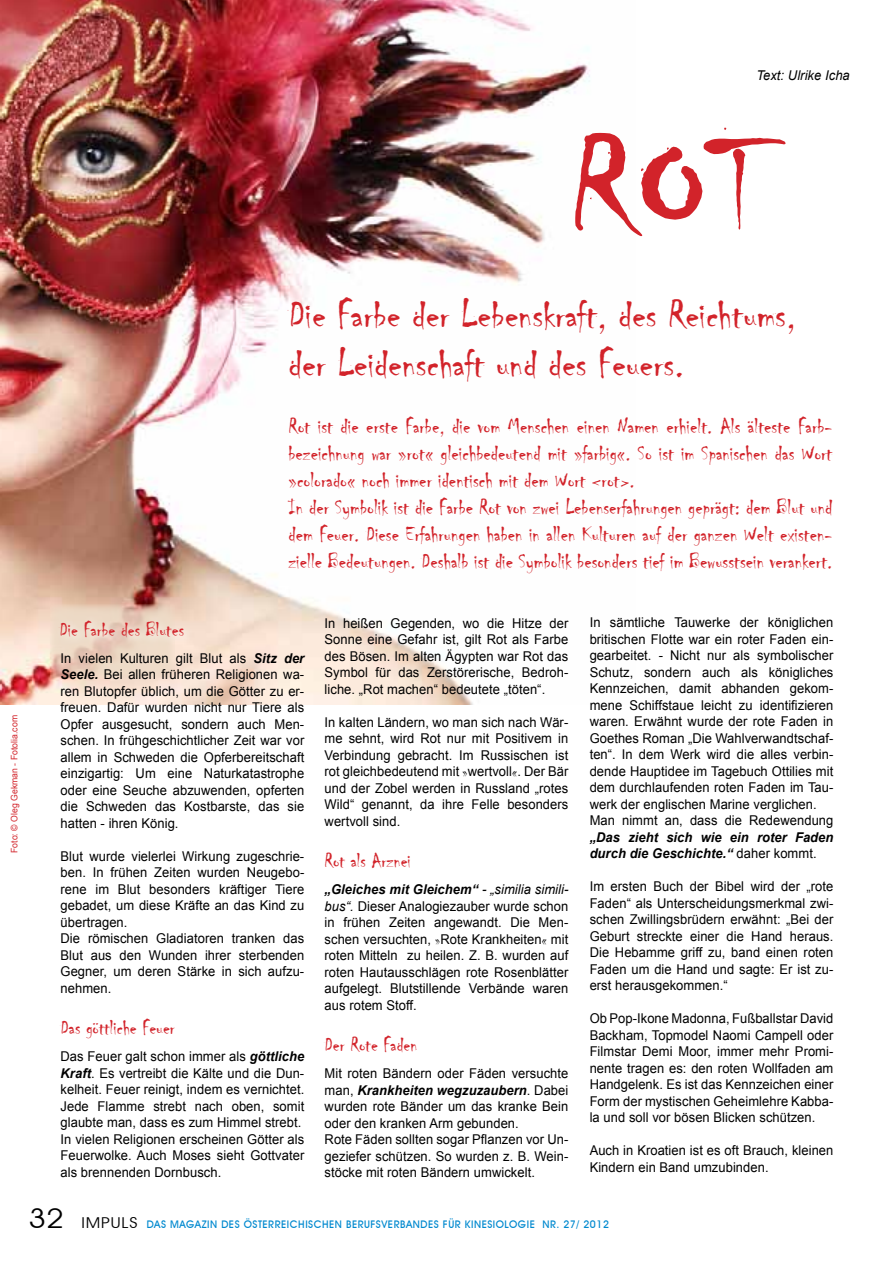
<style>
.page{position:relative;width:893px;height:1263px;background:#fff}
.page>*{position:absolute;margin:0;border:0;box-sizing:border-box;transform-origin:0 0}
.t1{font:140.55px "Chiller";color:#d2232a;scale:1.11 1}
.t2{font:40.5px/48.6px "Chiller";color:#d2232a}
.t3{font:22.5px/27px "Chiller";color:#d2232a;scale:.96 1}
.t4{font:21px "Chiller";color:#d2232a;scale:.96 1}
.t5{font:13.5px/16.5px "Arial";letter-spacing:.005em;color:#000;text-align:justify;scale:.96 1}
.t6{font:italic 700 13.5px/16.5px "Arial";letter-spacing:.005em;color:#000;scale:.96 1}
.t7{font:italic 13.5px "Arial";letter-spacing:.005em;color:#000;scale:.96 1}
.t8{font:500 10.5px "Avant Garde IT Cby BT";letter-spacing:.05em;color:#0089cf}
.t9{font:9px "Arial";letter-spacing:.005em;color:#d2232a;scale:.96 1}
.s1{font-weight:700;font-style:italic}
.s2{font-family:"Chiller"}
.s3{font-style:italic}
.s4{font-weight:400;font-style:normal}
.s5{font-weight:400;font-size:27px;color:#000}
.s6{font-weight:400;font-size:15px;color:#000}
</style>
<div class="page">
<img style="left:0;top:0;width:590px;height:705px">
<svg style="left:50px;top:604px;width:124px;height:73px;fill:#edd7c3"></svg>
<svg style="left:56px;top:615px;width:138px;height:31px;fill:#eedbc9"></svg>
<p class="t7" style="left:756px;top:67px;width:99px">Text: Ulrike Icha</p>
<h1 class="t1" style="left:568px;top:110px;width:182px">ROT</h1>
<h2 class="t2" style="left:288px;top:292px;width:509px">Die Farbe der Lebenskraft, des Reichtums, der Leidenschaft und des Feuers.</h2>
<p class="t3" style="left:288px;top:413px;width:568px">Rot ist die erste Farbe, die vom Menschen einen Namen erhielt. Als älteste Farb&shy;bezeichnung war »rot« gleichbedeutend mit »farbig«. So ist im Spanischen das Wort »colorado« noch immer identisch mit dem Wort &lt;rot&gt;.<br>In der Symbolik ist die Farbe Rot von zwei Lebenserfahrungen geprägt: dem Blut und dem Feuer. Diese Erfahrungen haben in allen Kulturen auf der ganzen Welt existen&shy;zielle Bedeutungen. Deshalb ist die Symbolik besonders tief im Bewusstsein verankert.</p>
<p class="t9" style="left:9px;top:853px;width:145px;rotate:-90deg">Foto: © Oleg Gekman - Fotolia.com</p>
<h3 class="t4" style="left:60px;top:618px;width:131px">Die Farbe des Blutes</h3>
<p class="t5" style="left:61px;top:650px;width:255px">In vielen Kulturen gilt Blut als <span class="s1">Sitz der Seele.</span> Bei allen früheren Religionen wa&shy;ren Blutopfer üblich, um die Götter zu er&shy;freuen. Dafür wurden nicht nur Tiere als Opfer ausgesucht, sondern auch Men&shy;schen. In frühgeschichtlicher Zeit war vor allem in Schweden die Opferbereitschaft einzigartig: Um eine Naturkatastrophe oder eine Seuche abzuwenden, opferten die Schweden das Kostbarste, das sie hatten - ihren König.</p>
<p class="t5" style="left:61px;top:848px;width:255px;text-align:left">Blut wurde vielerlei Wirkung zugeschrie&shy;ben. In frühen Zeiten wurden Neugebo&shy;rene im Blut besonders kräftiger Tiere gebadet, um diese Kräfte an das Kind zu übertragen.<br>Die römischen Gladiatoren tranken das<br>Blut aus den Wunden ihrer sterbenden<br>Gegner, um deren Stärke in sich aufzu&shy;nehmen.</p>
<h3 class="t4" style="left:61px;top:1016px;width:121px">Das göttliche Feuer</h3>
<p class="t5" style="left:61px;top:1048px;width:255px;text-align:left">Das Feuer galt schon immer als <span class="s1">göttliche Kraft</span>. Es vertreibt die Kälte und die Dun&shy;kelheit. Feuer reinigt, indem es vernichtet.<br>Jede Flamme strebt nach oben, somit glaubte man, dass es zum Himmel strebt.<br>In vielen Religionen erscheinen Götter als Feuerwolke. Auch Moses sieht Gottvater als brennenden Dornbusch.</p>
<p class="t5" style="left:325px;top:615px;width:255px">In heißen Gegenden, wo die Hitze der Sonne eine Gefahr ist, gilt Rot als Farbe des Bösen. Im alten Ägypten war Rot das Symbol für das Zerstörerische, Bedroh&shy;liche. „Rot machen“ bedeutete „töten“.</p>
<p class="t5" style="left:325px;top:714px;width:255px">In kalten Ländern, wo man sich nach Wär&shy;me sehnt, wird Rot nur mit Positivem in Verbindung gebracht. Im Russischen ist rot gleichbedeutend mit <span class="s2">»</span>wertvoll<span class="s2">«</span>. Der Bär und der Zobel werden in Russland „rotes Wild“ genannt, da ihre Felle besonders wertvoll sind.</p>
<h3 class="t4" style="left:325px;top:849px;width:92px">Rot als Arznei</h3>
<p class="t5" style="left:325px;top:881px;width:255px"><span class="s1">„Gleiches mit Gleichem“</span> <span class="s3">- „similia simili&shy;bus“.</span> Dieser Analogiezauber wurde schon in frühen Zeiten angewandt. Die Men&shy;schen versuchten, <span class="s2">»</span>Rote Krankheiten<span class="s2">«</span> mit roten Mitteln zu heilen. Z. B. wurden auf roten Hautausschlägen rote Rosenblätter aufgelegt. Blutstillende Verbände waren aus rotem Stoff.</p>
<h3 class="t4" style="left:325px;top:1033px;width:98px">Der Rote Faden</h3>
<p class="t5" style="left:325px;top:1065px;width:255px;text-align:left">Mit roten Bändern oder Fäden versuchte man, <span class="s1">Krankheiten wegzuzaubern</span>. Dabei wurden rote Bänder um das kranke Bein oder den kranken Arm gebunden.<br>Rote Fäden sollten sogar Pflanzen vor Un&shy;geziefer schützen. So wurden z. B. Wein&shy;stöcke mit roten Bändern umwickelt.</p>
<p class="t5" style="left:590px;top:615px;width:255px;text-align:left">In sämtliche Tauwerke der königlichen britischen Flotte war ein roter Faden ein&shy;gearbeitet. - Nicht nur als symbolischer Schutz, sondern auch als königliches Kennzeichen, damit abhanden gekom&shy;mene Schiffstaue leicht zu identifizieren waren. Erwähnt wurde der rote Faden in Goethes Roman „Die Wahlverwandtschaf&shy;ten“. In dem Werk wird die alles verbin&shy;dende Hauptidee im Tagebuch Ottilies mit dem durchlaufenden roten Faden im Tau&shy;werk der englischen Marine verglichen.<br>Man nimmt an, dass die Redewendung</p>
<p class="t6" style="left:590px;top:829px;width:255px">„Das zieht sich wie ein roter Faden durch die Geschichte.“ <span class="s4">daher kommt.</span></p>
<p class="t5" style="left:590px;top:879px;width:255px">Im ersten Buch der Bibel wird der „rote Faden“ als Unterscheidungsmerkmal zwi&shy;schen Zwillingsbrüdern erwähnt: „Bei der Geburt streckte einer die Hand heraus.<br>Die Hebamme griff zu, band einen roten Faden um die Hand und sagte: Er ist zu&shy;erst herausgekommen.“</p>
<p class="t5" style="left:590px;top:1010px;width:255px">Ob Pop-Ikone Madonna, Fußballstar David Backham, Topmodel Naomi Campell oder Filmstar Demi Moor, immer mehr Promi&shy;nente tragen es: den roten Wollfaden am Handgelenk. Es ist das Kennzeichen einer Form der mystischen Geheimlehre Kabba&shy;la und soll vor bösen Blicken schützen.</p>
<p class="t5" style="left:590px;top:1142px;width:255px">Auch in Kroatien ist es oft Brauch, kleinen<br>Kindern ein Band umzubinden.</p>
<p class="t8" style="left:28px;top:1218px;width:582px"><span class="s5">32</span> <span class="s6">IMPULS</span> DAS MAGAZIN DES ÖSTERREICHISCHEN BERUFSVERBANDES FÜR KINESIOLOGIE NR. 27/ 2012</p>
</div>
